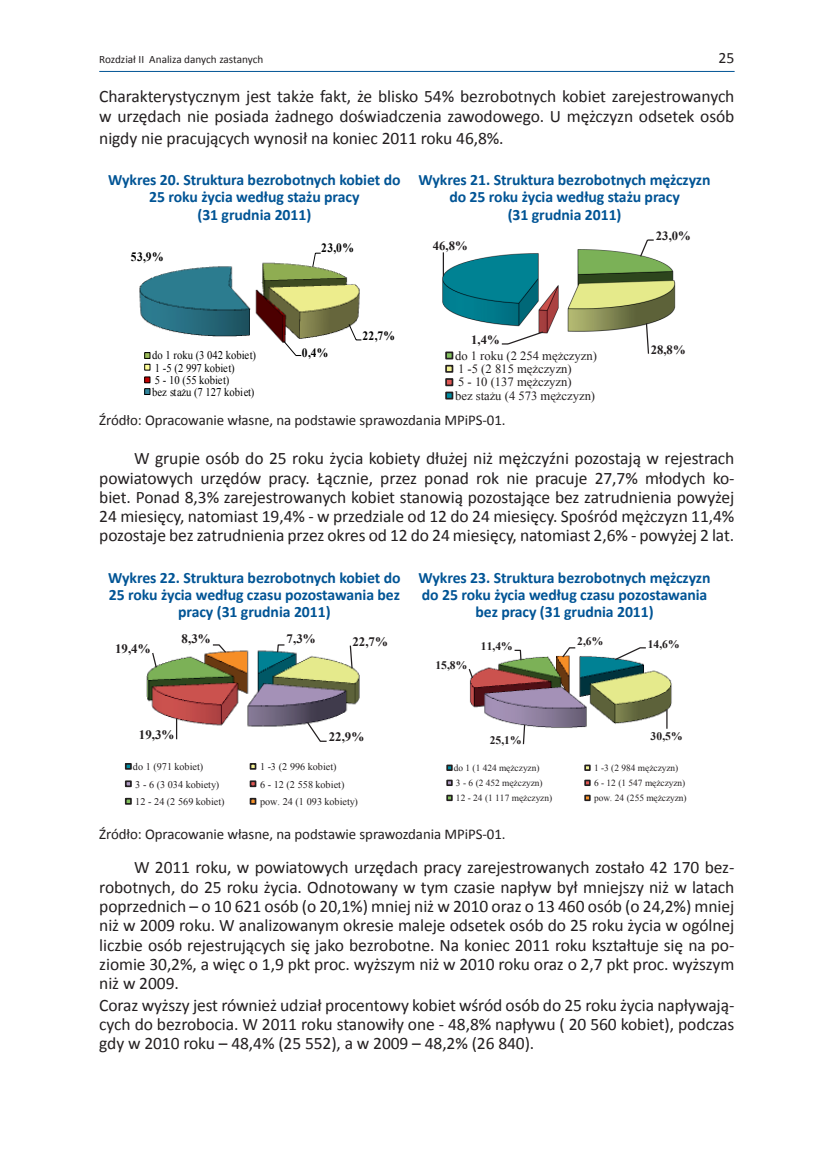
<style>
.page{position:relative;width:819px;height:1166px;background:#fff}
.page>*{position:absolute;margin:0;border:0;box-sizing:border-box;transform-origin:0 0}
.t1{font:17.5px/19.2px "Calibri";letter-spacing:-.005em;color:#231f20;text-align:justify}
.t2{font:700 15.75px/17.3px "Calibri";letter-spacing:-.005em;color:#005495;text-align:center}
.t3{font:15.75px "Calibri";color:#231f20}
.t4{font:14.88px "Calibri";letter-spacing:-.005em;color:#231f20}
.t5{font:700 12.95px "Times New Roman";letter-spacing:.005em;color:#231f20}
.t6{font:700 12.78px "Times New Roman";color:#000;scale:.91 1}
.t7{font:12.6px/13.3px "Times New Roman";letter-spacing:-.005em;color:#231f20}
.t8{font:700 12.6px "Times New Roman";color:#231f20}
.t9{font:11.72px/12.2px "Times New Roman";color:#000;scale:.91 1}
.t10{font:700 11.55px "Times New Roman";letter-spacing:.005em;color:#231f20}
.t11{font:11.2px "Calibri";color:#231f20}
.t12{font:10.33px "Times New Roman";color:#231f20}
.t13{font:10.15px "Times New Roman";color:#231f20}
.t14{font:9.45px "Times New Roman";color:#231f20}
</style>
<div class="page">
<hr style="left:99px;top:71px;width:635px;height:1px;background:#005495">
<img style="left:139px;top:262px;width:143px;height:129px">
<svg style="left:282px;top:252px;width:80px;height:104px"></svg>
<div style="left:144px;top:352px;width:6px;height:7px;border:1px solid #000"></div>
<div style="left:144px;top:364px;width:6px;height:7px;border:1px solid #000"></div>
<div style="left:144px;top:376px;width:6px;height:7px;border:1px solid #000"></div>
<div style="left:144px;top:388px;width:6px;height:7px;border:1px solid #000"></div>
<img style="left:655px;top:259px;width:21px;height:63px">
<svg style="left:442px;top:239px;width:213px;height:116px"></svg>
<div style="left:446px;top:352px;width:6px;height:7px;background:#83c15f"></div>
<div style="left:445px;top:351px;width:8px;height:8px;border:2px solid #231f20"></div>
<div style="left:445px;top:365px;width:8px;height:8px;border:2px solid #231f20"></div>
<div style="left:445px;top:378px;width:8px;height:8px;border:2px solid #231f20"></div>
<div style="left:446px;top:392px;width:6px;height:7px;background:#008ca0"></div>
<div style="left:445px;top:392px;width:8px;height:7px;border:2px solid #231f20"></div>
<img style="left:146px;top:650px;width:214px;height:84px">
<svg style="left:276px;top:644px;width:10px;height:9px"></svg>
<svg style="left:349px;top:645px;width:4px;height:25px"></svg>
<svg style="left:306px;top:721px;width:22px;height:21px"></svg>
<svg style="left:176px;top:719px;width:1px;height:20px"></svg>
<svg style="left:151px;top:651px;width:7px;height:18px"></svg>
<svg style="left:212px;top:644px;width:15px;height:10px"></svg>
<div style="left:125px;top:763px;width:7px;height:7px;border:2px solid #231f20"></div>
<div style="left:250px;top:763px;width:6px;height:7px;border:2px solid #231f20"></div>
<div style="left:125px;top:780px;width:7px;height:7px;border:2px solid #231f20"></div>
<div style="left:250px;top:780px;width:6px;height:7px;border:2px solid #231f20"></div>
<div style="left:125px;top:798px;width:7px;height:7px;border:2px solid #231f20"></div>
<div style="left:250px;top:798px;width:6px;height:7px;border:2px solid #231f20"></div>
<img style="left:469px;top:655px;width:203px;height:74px">
<svg style="left:613px;top:647px;width:34px;height:14px"></svg>
<svg style="left:666px;top:709px;width:1px;height:20px"></svg>
<svg style="left:522px;top:723px;width:4px;height:22px"></svg>
<svg style="left:468px;top:667px;width:6px;height:12px"></svg>
<svg style="left:513px;top:649px;width:9px;height:12px"></svg>
<svg style="left:561px;top:647px;width:15px;height:12px"></svg>
<div style="left:446px;top:764px;width:6px;height:7px;border:2px solid #231f20"></div>
<div style="left:584px;top:764px;width:6px;height:7px;border:2px solid #231f20"></div>
<div style="left:446px;top:779px;width:6px;height:7px;border:2px solid #231f20"></div>
<div style="left:584px;top:779px;width:6px;height:7px;border:2px solid #231f20"></div>
<svg style="left:446px;top:795px;width:6px;height:6px"></svg>
<svg style="left:584px;top:795px;width:6px;height:6px"></svg>
<p class="t11" style="left:99px;top:52px;width:166px">Rozdział II Analiza danych zastanych</p>
<p class="t3" style="left:718px;top:48px;width:17px">25</p>
<p class="t1" style="left:99px;top:86px;width:636px">Charakterystycznym jest także fakt, że blisko 54% bezrobotnych kobiet zarejestrowanych w urzędach nie posiada żadnego doświadczenia zawodowego. U mężczyzn odsetek osób</p>
<p class="t1" style="left:99px;top:128px;width:406px">nigdy nie pracujących wynosił na koniec 2011 roku 46,8%.</p>
<p class="t2" style="left:108px;top:170px;width:294px">Wykres 20. Struktura bezrobotnych kobiet do<br>25 roku życia według stażu pracy<br>(31 grudnia 2011)</p>
<p class="t2" style="left:418px;top:170px;width:293px">Wykres 21. Struktura bezrobotnych mężczyzn do 25 roku życia według stażu pracy<br>(31 grudnia 2011)</p>
<p class="t6" style="left:321px;top:239px;width:38px">23,0%</p>
<p class="t8" style="left:656px;top:227px;width:36px">23,0%</p>
<p class="t8" style="left:432px;top:237px;width:36px">46,8%</p>
<p class="t6" style="left:131px;top:248px;width:38px">53,9%</p>
<p class="t6" style="left:362px;top:326px;width:38px">22,7%</p>
<p class="t8" style="left:471px;top:331px;width:30px">1,4%</p>
<p class="t8" style="left:650px;top:341px;width:36px">28,8%</p>
<p class="t6" style="left:302px;top:344px;width:31px">0,4%</p>
<p class="t7" style="left:455px;top:348px;width:143px">do 1 roku (2 254 mężczyzn)<br>1 -5 (2 815 mężczyzn)<br>5 - 10 (137 mężczyzn)<br>bez stażu (4 573 mężczyzn)</p>
<p class="t4" style="left:99px;top:411px;width:408px">Źródło: Opracowanie własne, na podstawie sprawozdania MPiPS-01.</p>
<p class="t1" style="left:99px;top:448px;width:636px;text-indent:35px">W grupie osób do 25 roku życia kobiety dłużej niż mężczyźni pozostają w rejestrach powiatowych urzędów pracy. Łącznie, przez ponad rok nie pracuje 27,7% młodych ko&shy;biet. Ponad 8,3% zarejestrowanych kobiet stanowią pozostające bez zatrudnienia powyżej 24 miesięcy, natomiast 19,4% - w przedziale od 12 do 24 miesięcy. Spośród mężczyzn 11,4% pozostaje bez zatrudnienia przez okres od 12 do 24 miesięcy, natomiast 2,6% - powyżej 2 lat.</p>
<p class="t2" style="left:108px;top:568px;width:294px">Wykres 22. Struktura bezrobotnych kobiet do<br>25 roku życia według czasu pozostawania bez pracy (31 grudnia 2011)</p>
<p class="t2" style="left:418px;top:568px;width:293px">Wykres 23. Struktura bezrobotnych mężczyzn do 25 roku życia według czasu pozostawania bez pracy (31 grudnia 2011)</p>
<p class="t5" style="left:286px;top:630px;width:31px">7,3%</p>
<p class="t5" style="left:352px;top:632px;width:37px">22,7%</p>
<p class="t9" style="left:152px;top:349px;width:115px">do 1 roku (3 042 kobiet)<br>1 -5 (2 997 kobiet)<br>5 - 10 (55 kobiet)<br>bez stażu (7 127 kobiet)</p>
<p class="t5" style="left:182px;top:630px;width:31px">8,3%</p>
<p class="t10" style="left:577px;top:633px;width:28px">2,6%</p>
<p class="t10" style="left:647px;top:636px;width:33px">14,6%</p>
<p class="t10" style="left:481px;top:638px;width:33px">11,4%</p>
<p class="t5" style="left:115px;top:640px;width:37px">19,4%</p>
<p class="t5" style="left:139px;top:726px;width:37px">19,3%</p>
<p class="t5" style="left:329px;top:728px;width:37px">22,9%</p>
<p class="t10" style="left:435px;top:657px;width:33px">15,8%</p>
<p class="t10" style="left:489px;top:732px;width:33px">25,1%</p>
<p class="t10" style="left:650px;top:728px;width:33px">30,5%</p>
<p class="t13" style="left:133px;top:760px;width:72px">do 1 (971 kobiet)</p>
<p class="t13" style="left:260px;top:760px;width:78px">1 -3 (2 996 kobiet)</p>
<p class="t12" style="left:135px;top:777px;width:85px">3 - 6 (3 034 kobiety)</p>
<p class="t12" style="left:260px;top:777px;width:86px">6 - 12 (2 558 kobiet)</p>
<p class="t13" style="left:135px;top:795px;width:91px">12 - 24 (2 569 kobiet)</p>
<p class="t13" style="left:260px;top:795px;width:99px">pow. 24 (1 093 kobiety)</p>
<p class="t14" style="left:454px;top:762px;width:87px">do 1 (1 424 mężczyzn)</p>
<p class="t14" style="left:594px;top:762px;width:86px">1 -3 (2 984 mężczyzn)</p>
<p class="t14" style="left:456px;top:777px;width:88px">3 - 6 (2 452 mężczyzn)</p>
<p class="t14" style="left:594px;top:777px;width:93px">6 - 12 (1 547 mężczyzn)</p>
<p class="t14" style="left:456px;top:792px;width:98px">12 - 24 (1 117 mężczyzn)</p>
<p class="t14" style="left:594px;top:792px;width:94px">pow. 24 (255 mężczyzn)</p>
<p class="t4" style="left:99px;top:825px;width:408px">Źródło: Opracowanie własne, na podstawie sprawozdania MPiPS-01.</p>
<p class="t1" style="left:99px;top:857px;width:636px;text-indent:35px">W 2011 roku, w powiatowych urzędach pracy zarejestrowanych zostało 42 170 bez&shy;robotnych, do 25 roku życia. Odnotowany w tym czasie napływ był mniejszy niż w latach poprzednich – o 10 621 osób (o 20,1%) mniej niż w 2010 oraz o 13 460 osób (o 24,2%) mniej niż w 2009 roku. W analizowanym okresie maleje odsetek osób do 25 roku życia w ogólnej liczbie osób rejestrujących się jako bezrobotne. Na koniec 2011 roku kształtuje się na po&shy;ziomie 30,2%, a więc o 1,9 pkt proc. wyższym niż w 2010 roku oraz o 2,7 pkt proc. wyższym niż w 2009.</p>
<p class="t1" style="left:99px;top:994px;width:636px">Coraz wyższy jest również udział procentowy kobiet wśród osób do 25 roku życia napływają&shy;cych do bezrobocia. W 2011 roku stanowiły one - 48,8% napływu ( 20 560 kobiet), podczas gdy w 2010 roku – 48,4% (25 552), a w 2009 – 48,2% (26 840).</p>
</div>
